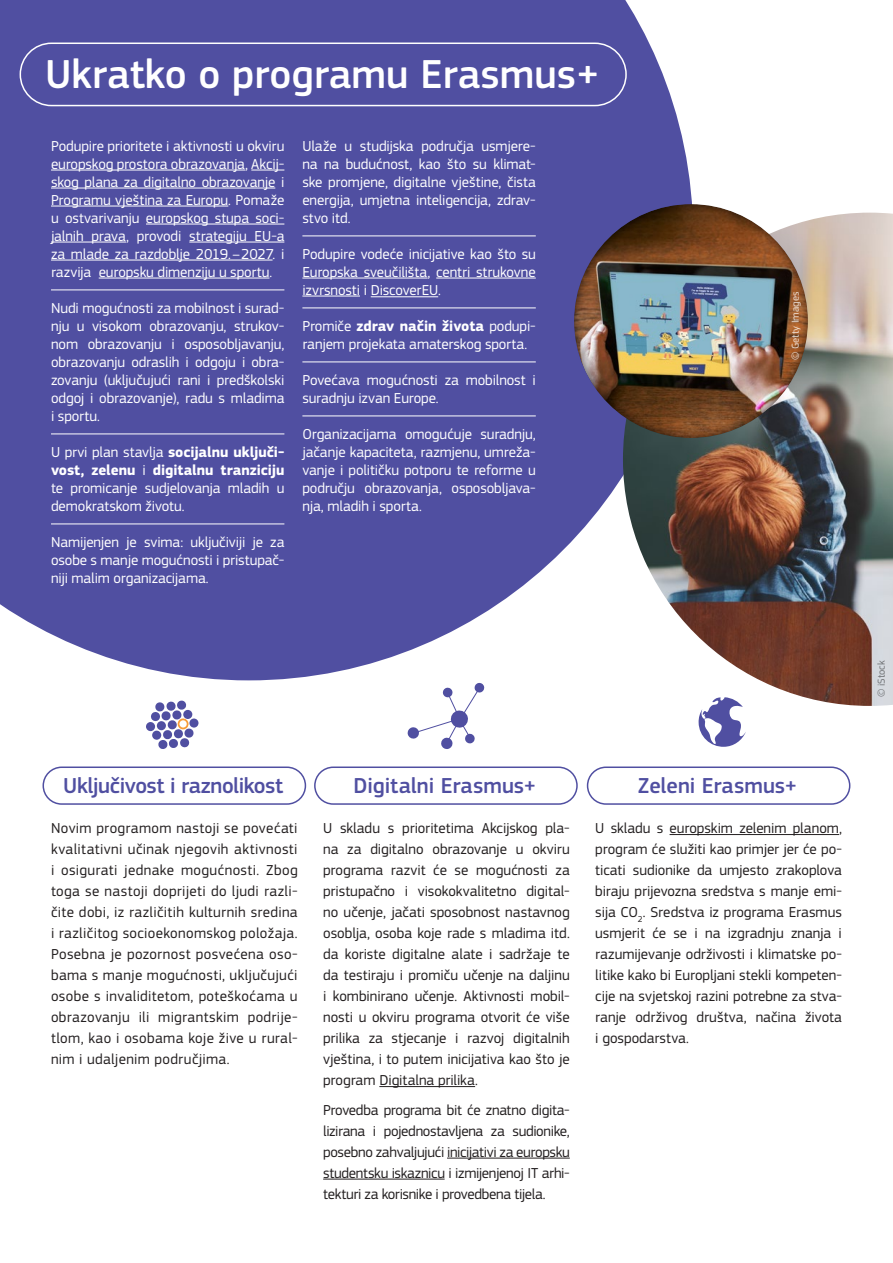
<style>
.page{position:relative;width:893px;height:1263px;background:#fff}
.page>*{position:absolute;margin:0;border:0;box-sizing:border-box;transform-origin:0 0}
.t1{font:500 42px "EC Square Sans Pro";color:#fff}
.t2{font:500 22.5px "EC Square Sans Pro";letter-spacing:-.005em;color:#504fa1}
.Body{font:15px/21px "EC Square Sans Pro";letter-spacing:-.005em;color:#231f20;text-align:justify}
.Body-2{font:15px/18px "EC Square Sans Pro";letter-spacing:-.01em;color:#fff;text-align:justify}
.t3{font:10.5px "EC Square Sans Pro";color:#fff}
.t4{font:10.5px "EC Square Sans Pro";color:#57585a}
.s1{font-weight:700}
</style>
<div class="page">
<svg style="left:0;top:0;width:692px;height:680px;background:#5f5ea9"></svg>
<img style="left:623px;top:213px;width:270px;height:493px">
<img style="left:573px;top:202px;width:236px;height:237px">
<div style="left:20px;top:43px;width:607px;height:63px;border:2px solid #fff;border-radius:31px"></div>
<hr style="left:51px;top:170px;width:194px;height:1px;background:#fff">
<hr style="left:251px;top:170px;width:33px;height:1px;background:#fff">
<hr style="left:51px;top:188px;width:224px;height:1px;background:#fff">
<hr style="left:51px;top:206px;width:177px;height:1px;background:#fff">
<hr style="left:146px;top:224px;width:138px;height:1px;background:#fff">
<hr style="left:51px;top:242px;width:75px;height:1px;background:#fff">
<hr style="left:189px;top:242px;width:95px;height:1px;background:#fff">
<hr style="left:51px;top:260px;width:222px;height:1px;background:#fff">
<hr style="left:99px;top:278px;width:170px;height:1px;background:#fff">
<hr style="left:51px;top:290px;width:233px;height:1px;background:#fff">
<hr style="left:51px;top:434px;width:233px;height:1px;background:#fff">
<hr style="left:51px;top:524px;width:233px;height:1px;background:#fff">
<hr style="left:302px;top:236px;width:234px;height:1px;background:#fff">
<hr style="left:302px;top:278px;width:126px;height:1px;background:#fff">
<hr style="left:436px;top:278px;width:100px;height:1px;background:#fff">
<hr style="left:302px;top:296px;width:58px;height:1px;background:#fff">
<hr style="left:371px;top:296px;width:67px;height:1px;background:#fff">
<hr style="left:302px;top:308px;width:234px;height:1px;background:#fff">
<hr style="left:302px;top:362px;width:234px;height:1px;background:#fff">
<hr style="left:302px;top:416px;width:234px;height:1px;background:#fff">
<hr style="left:379px;top:1086px;width:96px;height:1px;background:#231f20">
<hr style="left:447px;top:1158px;width:123px;height:1px;background:#231f20">
<hr style="left:323px;top:1179px;width:122px;height:1px;background:#231f20">
<svg style="left:407px;top:683px;width:78px;height:66px"></svg>
<svg style="left:698px;top:697px;width:48px;height:50px"></svg>
<div style="left:146px;top:722px;width:9px;height:9px;background:#504fa1;border-radius:50%"></div>
<svg style="left:189px;top:718px;width:10px;height:10px"></svg>
<svg style="left:150px;top:700px;width:44px;height:49px"></svg>
<div style="left:43px;top:766px;width:263px;height:39px;border:2px solid #504fa1;border-radius:18px"></div>
<div style="left:314px;top:766px;width:264px;height:39px;border:2px solid #504fa1;border-radius:18px"></div>
<div style="left:587px;top:766px;width:263px;height:39px;border:2px solid #504fa1;border-radius:18px"></div>
<hr style="left:670px;top:834px;width:169px;height:1px;background:#231f20">
<h1 class="t1" style="left:45px;top:50px;width:556px">Ukratko o programu Erasmus+</h1>
<p class="Body-2" style="left:51px;top:137px;width:235px">Podupire prioritete i aktivnosti u okviru europskog prostora obrazovanja, Akcij&shy;skog plana za digitalno obrazovanje i Programu vještina za Europu. Pomaže u ostvarivanju europskog stupa soci&shy;jalnih prava, provodi strategiju EU-a za mlade za razdoblje 2019.–2027. i razvija europsku dimenziju u sportu.</p>
<p class="Body-2" style="left:51px;top:299px;width:235px">Nudi mogućnosti za mobilnost i surad&shy;nju u visokom obrazovanju, strukov&shy;nom obrazovanju i osposobljavanju, obrazovanju odraslih i odgoju i obra&shy;zovanju (uključujući rani i predškolski odgoj i obrazovanje), radu s mladima i sportu.</p>
<p class="Body-2" style="left:51px;top:443px;width:235px">U prvi plan stavlja <span class="s1">socijalnu uključi&shy;vost, zelenu</span> i <span class="s1">digitalnu tranziciju </span>te promicanje sudjelovanja mladih u demokratskom životu.</p>
<p class="Body-2" style="left:51px;top:533px;width:235px">Namijenjen je svima: uključiviji je za osobe s manje mogućnosti i pristupač&shy;niji malim organizacijama.</p>
<p class="Body-2" style="left:302px;top:137px;width:235px">Ulaže u studijska područja usmjere&shy;na na budućnost, kao što su klimat&shy;ske promjene, digitalne vještine, čista energija, umjetna inteligencija, zdrav&shy;stvo itd.</p>
<p class="Body-2" style="left:302px;top:245px;width:235px">Podupire vodeće inicijative kao što su Europska sveučilišta, centri strukovne izvrsnosti i DiscoverEU.</p>
<p class="Body-2" style="left:302px;top:317px;width:235px">Promiče <span class="s1">zdrav način života</span> podupi&shy;ranjem projekata amaterskog sporta.</p>
<p class="Body-2" style="left:302px;top:371px;width:235px">Povećava mogućnosti za mobilnost i suradnju izvan Europe.</p>
<p class="Body-2" style="left:302px;top:425px;width:235px">Organizacijama omogućuje suradnju, jačanje kapaciteta, razmjenu, umreža&shy;vanje i političku potporu te reforme u području obrazovanja, osposobljava&shy;nja, mladih i sporta.</p>
<p class="t3" style="left:789px;top:360px;width:70px;rotate:-90deg">© Getty Images</p>
<h3 class="t2" style="left:63px;top:772px;width:222px">Uključivost i raznolikost</h3>
<h3 class="t2" style="left:353px;top:772px;width:185px">Digitalni Erasmus+</h3>
<h3 class="t2" style="left:638px;top:772px;width:161px">Zeleni Erasmus+</h3>
<p class="Body" style="left:595px;top:818px;width:248px">U skladu s europskim zelenim planom, program će služiti kao primjer jer će po&shy;ticati sudionike da umjesto zrakoplova biraju prijevozna sredstva s manje emi&shy;sija CO<sub>2</sub>. Sredstva iz programa Erasmus usmjerit će se i na izgradnju znanja i razumijevanje održivosti i klimatske po&shy;litike kako bi Europljani stekli kompeten&shy;cije na svjetskoj razini potrebne za stva&shy;ranje održivog društva, načina života i gospodarstva.</p>
<p class="Body" style="left:51px;top:818px;width:248px">Novim programom nastoji se povećati kvalitativni učinak njegovih aktivnosti i osigurati jednake mogućnosti. Zbog toga se nastoji doprijeti do ljudi razli&shy;čite dobi, iz različitih kulturnih sredina i različitog socioekonomskog položaja.<br>Posebna je pozornost posvećena oso&shy;bama s manje mogućnosti, uključujući osobe s invaliditetom, poteškoćama u obrazovanju ili migrantskim podrije&shy;tlom, kao i osobama koje žive u rural&shy;nim i udaljenim područjima.</p>
<p class="Body" style="left:323px;top:818px;width:248px">U skladu s prioritetima Akcijskog pla&shy;na za digitalno obrazovanje u okviru programa razvit će se mogućnosti za pristupačno i visokokvalitetno digital&shy;no učenje, jačati sposobnost nastavnog osoblja, osoba koje rade s mladima itd. da koriste digitalne alate i sadržaje te da testiraju i promiču učenje na daljinu i kombinirano učenje. Aktivnosti mobil&shy;nosti u okviru programa otvorit će više prilika za stjecanje i razvoj digitalnih vještina, i to putem inicijativa kao što je program Digitalna prilika.</p>
<p class="Body" style="left:323px;top:1099px;width:248px">Provedba programa bit će znatno digita&shy;lizirana i pojednostavljena za sudionike, posebno zahvaljujući inicijativi za europsku studentsku iskaznicu i izmijenjenoj IT arhi&shy;tekturi za korisnike i provedbena tijela.</p>
<p class="t4" style="left:875px;top:697px;width:38px;rotate:-90deg">© iStock</p>
</div>
